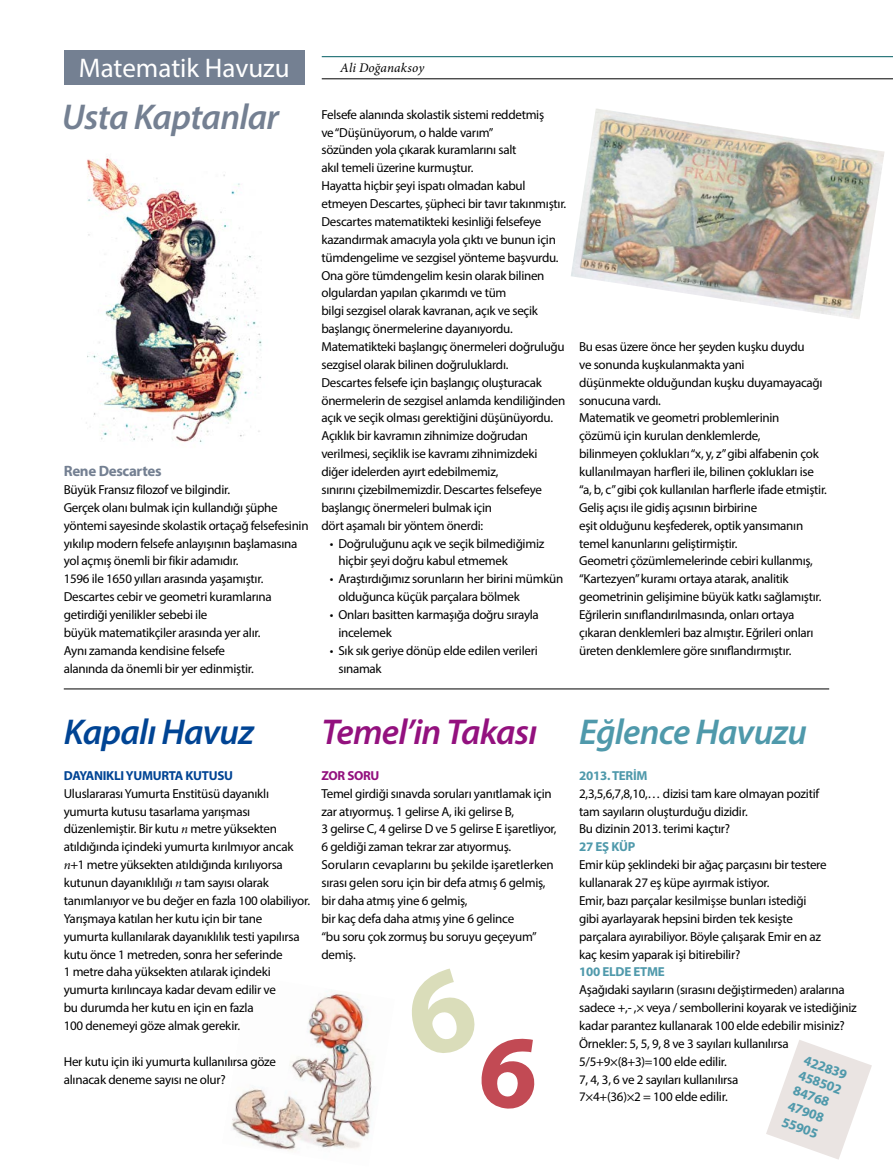
<style>
.page{position:relative;width:893px;height:1170px;background:#fff}
.page>*{position:absolute;margin:0;border:0;box-sizing:border-box;transform-origin:0 0}
.t1{font:italic 600 36px "Myriad Pro";letter-spacing:-.02em;color:#93117e}
.t2{font:italic 600 36px "Myriad Pro";letter-spacing:-.02em;color:#748092}
.t3{font:italic 600 36px "Myriad Pro";letter-spacing:-.02em;color:#4f99ab}
.t4{font:italic 600 36px "Myriad Pro";letter-spacing:-.02em;color:#004494}
.t5{font:27px "Myriad Pro";color:#fff}
.t6{font:700 15px "Myriad Pro";letter-spacing:-.02em;color:#748092}
.t7{font:700 13.95px/16.4px "Myriad Pro";color:#4f99ab}
.t8{font:italic 13.2px "Minion Pro";letter-spacing:.01em;color:#000}
.t9{font:13.05px/17.9px "Myriad Pro";letter-spacing:-.02em;color:#000}
.t10{font:700 13.05px "Myriad Pro";letter-spacing:-.02em;color:#4f99ab}
.t11{font:700 13.05px "Myriad Pro";letter-spacing:-.02em;color:#004494}
.t12{font:700 13.05px "Myriad Pro";letter-spacing:-.02em;color:#93117e}
.s1{font-family:"Minion Pro";font-style:italic}
</style>
<div class="page">
<hr style="left:322px;top:56px;width:571px;height:1px;background:#005c61">
<hr style="left:322px;top:79px;width:571px;height:1px;background:#000">
<img style="left:231px;top:991px;width:141px;height:160px">
<div style="left:64px;top:50px;width:241px;height:34px;background:#748092"></div>
<img style="left:86px;top:158px;width:176px;height:284px">
<img style="left:571px;top:108px;width:314px;height:211px">
<hr style="left:64px;top:688px;width:765px;height:1px;background:#000">
<svg style="left:766px;top:1040px;width:106px;height:119px"></svg>
<h2 class="t5" style="left:79px;top:52px;width:212px">Matematik Havuzu</h2>
<p class="t8" style="left:340px;top:59px;width:86px">Ali Doğanaksoy</p>
<h1 class="t2" style="left:62px;top:94px;width:219px">Usta Kaptanlar</h1>
<p class="t9" style="left:321px;top:105px;width:246px">Felsefe alanında skolastik sistemi reddetmiş<br>ve “Düşünüyorum, o halde varım”<br>sözünden yola çıkarak kuramlarını salt<br>akıl temeli üzerine kurmuştur.<br>Hayatta hiçbir şeyi ispatı olmadan kabul etmeyen Descartes, şüpheci bir tavır takınmıştır.<br>Descartes matematikteki kesinliği felsefeye kazandırmak amacıyla yola çıktı ve bunun için tümdengelime ve sezgisel yönteme başvurdu.<br>Ona göre tümdengelim kesin olarak bilinen olgulardan yapılan çıkarımdı ve tüm<br>bilgi sezgisel olarak kavranan, açık ve seçik başlangıç önermelerine dayanıyordu.<br>Matematikteki başlangıç önermeleri doğruluğu sezgisel olarak bilinen doğruluklardı.<br>Descartes felsefe için başlangıç oluşturacak önermelerin de sezgisel anlamda kendiliğinden açık ve seçik olması gerektiğini düşünüyordu.<br>Açıklık bir kavramın zihnimize doğrudan verilmesi, seçiklik ise kavramı zihnimizdeki diğer idelerden ayırt edebilmemiz,<br>sınırını çizebilmemizdir. Descartes felsefeye başlangıç önermeleri bulmak için<br>dört aşamalı bir yöntem önerdi:</p>
<p class="t9" style="left:338px;top:534px;width:207px;text-indent:-8px">• Doğruluğunu açık ve seçik bilmediğimiz hiçbir şeyi doğru kabul etmemek</p>
<p class="t9" style="left:338px;top:569px;width:226px;text-indent:-8px">• Araştırdığımız sorunların her birini mümkün olduğunca küçük parçalara bölmek</p>
<p class="t9" style="left:338px;top:605px;width:202px;text-indent:-8px">• Onları basitten karmaşığa doğru sırayla incelemek</p>
<p class="t9" style="left:338px;top:641px;width:201px;text-indent:-8px">• Sık sık geriye dönüp elde edilen verileri sınamak</p>
<p class="t6" style="left:64px;top:461px;width:99px">Rene Descartes</p>
<p class="t9" style="left:64px;top:480px;width:246px">Büyük Fransız filozof ve bilgindir.<br>Gerçek olanı bulmak için kullandığı şüphe yöntemi sayesinde skolastik ortaçağ felsefesinin yıkılıp modern felsefe anlayışının başlamasına yol açmış önemli bir fikir adamıdır.<br>1596 ile 1650 yılları arasında yaşamıştır.<br>Descartes cebir ve geometri kuramlarına getirdiği yenilikler sebebi ile<br>büyük matematikçiler arasında yer alır.<br>Aynı zamanda kendisine felsefe<br>alanında da önemli bir yer edinmiştir.</p>
<p class="t9" style="left:579px;top:337px;width:249px">Bu esas üzere önce her şeyden kuşku duydu<br>ve sonunda kuşkulanmakta yani<br>düşünmekte olduğundan kuşku duyamayacağı sonucuna vardı.<br>Matematik ve geometri problemlerinin<br>çözümü için kurulan denklemlerde,<br>bilinmeyen çoklukları “x, y, z” gibi alfabenin çok kullanılmayan harfleri ile, bilinen çoklukları ise “a, b, c” gibi çok kullanılan harflerle ifade etmiştir.<br>Geliş açısı ile gidiş açısının birbirine<br>eşit olduğunu keşfederek, optik yansımanın temel kanunlarını geliştirmiştir.<br>Geometri çözümlemelerinde cebiri kullanmış, “Kartezyen” kuramı ortaya atarak, analitik geometrinin gelişimine büyük katkı sağlamıştır.<br>Eğrilerin sınıflandırılmasında, onları ortaya çıkaran denklemleri baz almıştır. Eğrileri onları üreten denklemlere göre sınıflandırmıştır.</p>
<h1 class="t4" style="left:64px;top:709px;width:192px">Kapalı Havuz</h1>
<p class="t11" style="left:64px;top:766px;width:171px">DAYANIKLI YUMURTA KUTUSU</p>
<p class="t9" style="left:64px;top:784px;width:248px">Uluslararası Yumurta Enstitüsü dayanıklı yumurta kutusu tasarlama yarışması düzenlemiştir. Bir kutu <span class="s1">n</span> metre yüksekten atıldığında içindeki yumurta kırılmıyor ancak <span class="s1">n</span>+1 metre yüksekten atıldığında kırılıyorsa kutunun dayanıklılığı <span class="s1">n</span> tam sayısı olarak tanımlanıyor ve bu değer en fazla 100 olabiliyor.<br>Yarışmaya katılan her kutu için bir tane yumurta kullanılarak dayanıklılık testi yapılırsa kutu önce 1 metreden, sonra her seferinde<br>1 metre daha yüksekten atılarak içindeki yumurta kırılıncaya kadar devam edilir ve<br>bu durumda her kutu en için en fazla<br>100 denemeyi göze almak gerekir.</p>
<p class="t9" style="left:64px;top:1052px;width:214px">Her kutu için iki yumurta kullanılırsa göze alınacak deneme sayısı ne olur?</p>
<h1 class="t1" style="left:321px;top:709px;width:217px">Temel’in Takası</h1>
<p class="t12" style="left:321px;top:766px;width:60px">ZOR SORU</p>
<p class="t9" style="left:321px;top:784px;width:237px">Temel girdiği sınavda soruları yanıtlamak için zar atıyormuş. 1 gelirse A, iki gelirse B,<br>3 gelirse C, 4 gelirse D ve 5 gelirse E işaretliyor, 6 geldiği zaman tekrar zar atıyormuş.<br>Soruların cevaplarını bu şekilde işaretlerken sırası gelen soru için bir defa atmış 6 gelmiş, bir daha atmış yine 6 gelmiş,<br>bir kaç defa daha atmış yine 6 gelince<br>“bu soru çok zormuş bu soruyu geçeyum” demiş.</p>
<h1 class="t3" style="left:579px;top:709px;width:229px">Eğlence Havuzu</h1>
<p class="t10" style="left:579px;top:766px;width:70px">2013. TERİM</p>
<p class="t9" style="left:579px;top:784px;width:242px">2,3,5,6,7,8,10,… dizisi tam kare olmayan pozitif tam sayıların oluşturduğu dizidir.<br>Bu dizinin 2013. terimi kaçtır?</p>
<p class="t10" style="left:579px;top:838px;width:58px">27 EŞ KÜP</p>
<p class="t9" style="left:579px;top:855px;width:249px">Emir küp şeklindeki bir ağaç parçasını bir testere kullanarak 27 eş küpe ayırmak istiyor.<br>Emir, bazı parçalar kesilmişse bunları istediği gibi ayarlayarak hepsini birden tek kesişte parçalara ayırabiliyor. Böyle çalışarak Emir en az kaç kesim yaparak işi bitirebilir?</p>
<p class="t10" style="left:579px;top:963px;width:87px">100 ELDE ETME</p>
<p class="t9" style="left:579px;top:980px;width:279px">Aşağıdaki sayıların (sırasını değiştirmeden) aralarına sadece +,- ,× veya / sembollerini koyarak ve istediğiniz kadar parantez kullanarak 100 elde edebilir misiniz?<br>Örnekler: 5, 5, 9, 8 ve 3 sayıları kullanılırsa 5/5+9×(8+3)=100 elde edilir.<br>7, 4, 3, 6 ve 2 sayıları kullanılırsa<br>7×4+(36)×2 = 100 elde edilir.</p>
<p class="t7" style="left:807px;top:1051px;width:47px;rotate:20deg">422839<br>458502<br>84768<br>47908<br>55905</p>
</div>
